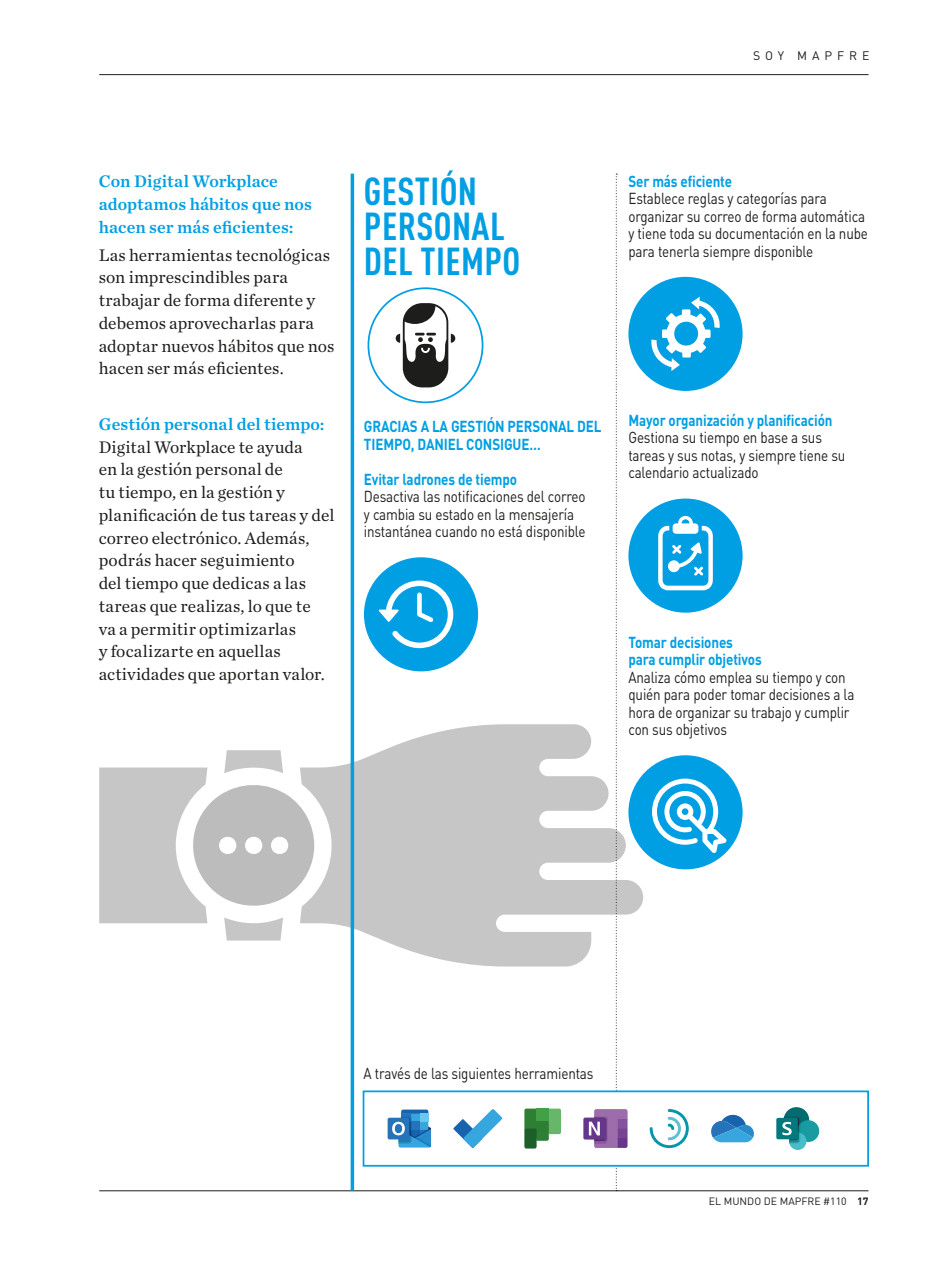
<style>
.page{position:relative;width:943px;height:1265px;background:#fff}
.page>*{position:absolute;margin:0;border:0;box-sizing:border-box;transform-origin:0 0}
.t1{font:700 38.5px/35px "DIN Cond";letter-spacing:.01em;color:#009fe3}
.t2{font:17.5px/22.8px "Chronicle Text G1";letter-spacing:.005em;color:#1d1d1b}
.t3{font:600 17.5px/22.8px "Chronicle Text G1";letter-spacing:.005em;color:#009fe3}
.t4{font:15.75px/17.5px "DIN";letter-spacing:-.01em;color:#1d1d1b;scale:.85 1}
.t5{font:700 15.75px/17.5px "DIN";letter-spacing:-.01em;color:#009fe3;scale:.85 1}
.t6{font:12.25px "DIN";letter-spacing:.4em;color:#1d1d1b}
.t7{font:10.5px "DIN";color:#1d1d1b}
.s1{font-weight:700}
</style>
<div class="page">
<hr style="left:99px;top:74px;width:769px;height:1px;background:#1d1d1b">
<hr style="left:99px;top:1190px;width:769px;height:1px;background:#1d1d1b">
<svg style="left:314px;top:724px;width:329px;height:243px;fill:#c6c6c6"></svg>
<svg style="left:99px;top:750px;width:215px;height:191px"></svg>
<svg style="left:350px;top:174px;width:4px;height:1017px;background:#26ace5"></svg>
<div style="left:364px;top:557px;width:114px;height:114px;background:#009fe3;border-radius:50%"></div>
<svg style="left:378px;top:581px;width:75px;height:67px"></svg>
<div style="left:628px;top:277px;width:114px;height:114px;background:#009fe3;border-radius:50%"></div>
<svg style="left:651px;top:297px;width:69px;height:74px"></svg>
<div style="left:628px;top:499px;width:114px;height:114px;background:#009fe3;border-radius:50%"></div>
<svg style="left:658px;top:516px;width:55px;height:74px"></svg>
<div style="left:628px;top:755px;width:114px;height:114px;background:#009fe3;border-radius:50%"></div>
<svg style="left:652px;top:779px;width:74px;height:74px"></svg>
<svg style="left:395px;top:303px;width:60px;height:84px"></svg>
<div style="left:367px;top:287px;width:116px;height:116px;border:2px solid #009fe3;border-radius:50%"></div>
<div style="left:387px;top:1118px;width:22px;height:21px;background:#2673ba;border-radius:2px"></div>
<svg style="left:392px;top:1110px;width:39px;height:38px"></svg>
<svg style="left:524px;top:1109px;width:37px;height:40px"></svg>
<div style="left:536px;top:1109px;width:13px;height:12px;background:#42a046"></div>
<svg style="left:453px;top:1119px;width:29px;height:29px"></svg>
<svg style="left:463px;top:1109px;width:39px;height:39px"></svg>
<div style="left:583px;top:1118px;width:22px;height:22px;background:#66368c;border-radius:2px"></div>
<svg style="left:589px;top:174px;width:38px;height:1017px"></svg>
<svg style="left:649px;top:1109px;width:39px;height:39px"></svg>
<svg style="left:711px;top:1114px;width:43px;height:28px"></svg>
<div style="left:783px;top:1107px;width:26px;height:26px;background:#026c71;border-radius:50%"></div>
<div style="left:797px;top:1120px;width:22px;height:22px;background:#189ca1;border-radius:50%"></div>
<div style="left:789px;top:1133px;width:17px;height:17px;background:#49bcca;border-radius:50%"></div>
<div style="left:776px;top:1118px;width:21px;height:21px;background:#03787d;border-radius:2px"></div>
<svg style="left:782px;top:1116px;width:18px;height:27px"></svg>
<div style="left:362px;top:1090px;width:507px;height:77px;border:2px solid #009fe3"></div>
<p class="t6" style="left:753px;top:48px;width:118px">SOY MAPFRE</p>
<p class="t3" style="left:99px;top:170px;width:215px">Con Digital Workplace adoptamos hábitos que nos hacen ser más eficientes:</p>
<p class="t2" style="left:99px;top:243px;width:237px">Las herramientas tecnológicas son imprescindibles para trabajar de forma diferente y debemos aprovecharlas para adoptar nuevos hábitos que nos hacen ser más eficientes.</p>
<p class="t3" style="left:99px;top:412px;width:227px">Gestión personal del tiempo:</p>
<p class="t2" style="left:99px;top:435px;width:237px">Digital Workplace te ayuda<br>en la gestión personal de<br>tu tiempo, en la gestión y planificación de tus tareas y del correo electrónico. Además, podrás hacer seguimiento<br>del tiempo que dedicas a las tareas que realizas, lo que te<br>va a permitir optimizarlas<br>y focalizarte en aquellas actividades que aportan valor.</p>
<h1 class="t1" style="left:364px;top:172px;width:158px">GESTIÓN<br>PERSONAL<br>DEL TIEMPO</h1>
<p class="t5" style="left:628px;top:172px;width:123px">Ser más eficiente</p>
<p class="t4" style="left:628px;top:189px;width:283px">Establece reglas y categorías para organizar su correo de forma automática y tiene toda su documentación en la nube para tenerla siempre disponible</p>
<p class="t5" style="left:364px;top:417px;width:281px">GRACIAS A LA GESTIÓN PERSONAL DEL<br>TIEMPO, DANIEL CONSIGUE…</p>
<p class="t5" style="left:364px;top:470px;width:182px">Evitar ladrones de tiempo</p>
<p class="t4" style="left:364px;top:487px;width:262px">Desactiva las notificaciones del correo y cambia su estado en la mensajería instantánea cuando no está disponible</p>
<p class="t5" style="left:628px;top:411px;width:241px">Mayor organización y planificación</p>
<p class="t4" style="left:628px;top:429px;width:257px">Gestiona su tiempo en base a sus tareas y sus notas, y siempre tiene su calendario actualizado</p>
<p class="t5" style="left:628px;top:633px;width:158px">Tomar decisiones para cumplir objetivos</p>
<p class="t4" style="left:628px;top:668px;width:267px">Analiza cómo emplea su tiempo y con quién para poder tomar decisiones a la hora de organizar su trabajo y cumplir con sus objetivos</p>
<p class="t4" style="left:363px;top:1064px;width:272px">A través de las siguientes herramientas</p>
<p class="t7" style="left:709px;top:1194px;width:161px">EL MUNDO DE MAPFRE #110 <span class="s1">17</span></p>
</div>
